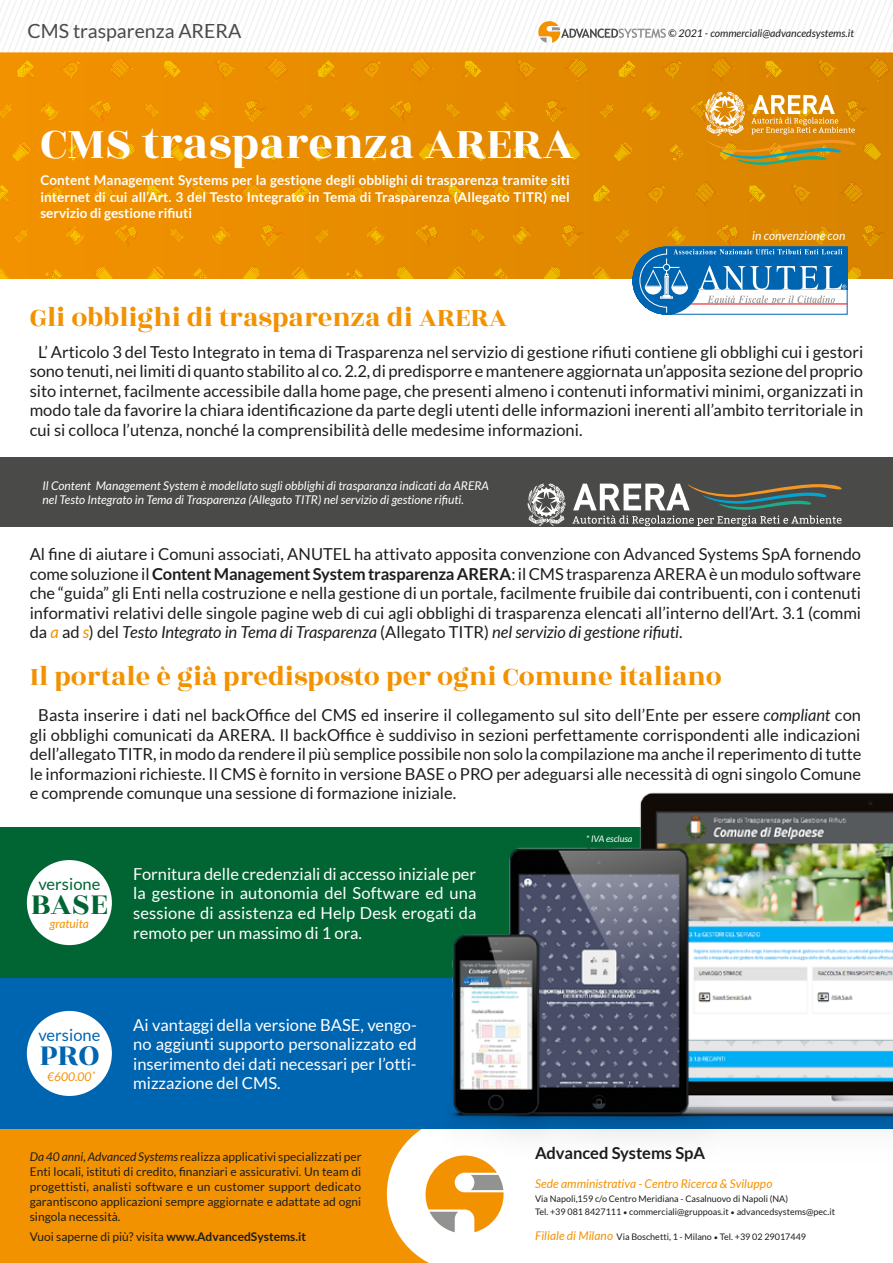
<style>
.page{position:relative;width:893px;height:1263px;background:#fff}
.page>*{position:absolute;margin:0;border:0;box-sizing:border-box;transform-origin:0 0}
.t1{font:48px "Rozha One";color:#fff}
.t2{font:33px "Rozha One";color:#006533}
.t3{font:33px "Rozha One";color:#0065b1}
.t4{font:28.5px "Rozha One";color:#f39200}
.t5{font:19.5px "Lato";color:#4a4a49}
.t6{font:16.5px/19.5px "Lato";color:#1d1d1b;text-align:justify}
.t7{font:16.5px/19.5px "Lato";color:#fff;text-align:justify}
.t8{font:700 16.5px "Lato";letter-spacing:-.005em;color:#1d1d1b}
.t9{font:16.5px "Lato";color:#006533}
.t10{font:16.5px "Lato";color:#0065b1}
.t11{font:700 13.5px/16.2px "Lato";letter-spacing:.005em;color:#fff;text-align:justify}
.t12{font:12px/15px "Lato";color:#1d1d1b;text-align:justify}
.t13{font:italic 12px/14.4px "Lato";color:#fff}
.t14{font:italic 12px "Lato";color:#f39200}
.t15{font:italic 10.5px "Lato";color:#1d1d1b}
.t16{font:9px/13.5px "Lato";color:#1d1d1b}
.t17{font:italic 9px "Lato";color:#fff}
.s1{font-weight:700}
.s2{font-style:italic;color:#f39200}
.s3{font-style:italic}
.s4{font-size:7.5px}
.s5{font-style:italic;font-size:12px;color:#f39200}
</style>
<div class="page">
<div style="left:0;top:1129px;width:470px;height:134px;background:#f39200"></div>
<svg style="left:387px;top:1146px;width:116px;height:117px"></svg>
<svg style="left:0;top:0;width:893px;height:48px"></svg>
<div style="left:0;top:827px;width:893px;height:151px;background:#006533"></div>
<div style="left:0;top:978px;width:893px;height:151px;background:#0065b1"></div>
<img style="left:403px;top:792px;width:490px;height:410px">
<svg style="left:0;top:48px;width:893px;height:231px;background:#e78f05"></svg>
<svg style="left:632px;top:247px;width:215px;height:68px"></svg>
<div style="left:0;top:457px;width:893px;height:70px;background:#4a4a49"></div>
<svg style="left:528px;top:483px;width:38px;height:43px"></svg>
<svg style="left:572px;top:484px;width:270px;height:42px"></svg>
<svg style="left:705px;top:91px;width:151px;height:74px;background:#d79c33"></svg>
<div style="left:27px;top:860px;width:85px;height:85px;background:#fff;border-radius:50%"></div>
<div style="left:27px;top:1011px;width:85px;height:85px;background:#fff;border-radius:50%"></div>
<p class="t5" style="left:28px;top:21px;width:215px">CMS trasparenza ARERA</p>
<h1 class="t1" style="left:40px;top:110px;width:535px">CMS trasparenza ARERA</h1>
<p class="t11" style="left:40px;top:172px;width:531px">Content Management Systems per la gestione degli obblighi di trasparenza tramite siti internet di cui all’Art. 3 del Testo Integrato in Tema di Trasparenza (Allegato TITR) nel servizio di gestione rifiuti</p>
<h3 class="t4" style="left:30px;top:297px;width:479px">Gli obblighi di trasparenza di ARERA</h3>
<p class="t15" style="left:668px;top:27px;width:187px">© 2021 - commerciali@advancedsystems.it</p>
<p class="t13" style="left:752px;top:229px;width:95px">in convenzione con</p>
<p class="t6" style="left:30px;top:342px;width:835px;text-indent:8px">L’ Articolo 3 del Testo Integrato in tema di Trasparenza nel servizio di gestione rifiuti contiene gli obblighi cui i gestori sono tenuti, nei limiti di quanto stabilito al co. 2.2, di predisporre e mantenere aggiornata un’apposita sezione del proprio sito internet, facilmente accessibile dalla home page, che presenti almeno i contenuti informativi minimi, organizzati in modo tale da favorire la chiara identificazione da parte degli utenti delle informazioni inerenti all’ambito territoriale in cui si colloca l’utenza, nonché la comprensibilità delle medesime informazioni.</p>
<p class="t13" style="left:43px;top:478px;width:448px">Il Content Management System è modellato sugli obblighi di trasparanza indicati da ARERA nel Testo Integrato in Tema di Trasparenza (Allegato TITR) nel servizio di gestione rifiuti.</p>
<p class="t6" style="left:30px;top:544px;width:833px">Al fine di aiutare i Comuni associati, ANUTEL ha attivato apposita convenzione con Advanced Systems SpA fornendo come soluzione il <span class="s1">Content Management System trasparenza ARERA</span>: il CMS trasparenza ARERA è un modulo software che “guida” gli Enti nella costruzione e nella gestione di un portale, facilmente fruibile dai contribuenti, con i contenuti informativi relativi delle singole pagine web di cui agli obblighi di trasparenza elencati all’interno dell’Art. 3.1 (commi da <span class="s2">a</span> ad <span class="s2">s</span>) del <span class="s3">Testo Integrato in Tema di Trasparenza</span> (Allegato TITR) <span class="s3">nel servizio di gestione rifiuti</span>.</p>
<h3 class="t4" style="left:30px;top:657px;width:694px">Il portale è già predisposto per ogni Comune italiano</h3>
<p class="t6" style="left:30px;top:706px;width:833px;text-indent:8px">Basta inserire i dati nel backOffice del CMS ed inserire il collegamento sul sito dell’Ente per essere <span class="s3">compliant</span> con gli obblighi comunicati da ARERA. Il backOffice è suddiviso in sezioni perfettamente corrispondenti alle indicazioni dell’allegato TITR, in modo da rendere il più semplice possibile non solo la compilazione ma anche il reperimento di tutte le informazioni richieste. Il CMS è fornito in versione BASE o PRO per adeguarsi alle necessità di ogni singolo Comune e comprende comunque una sessione di formazione iniziale.</p>
<p class="t9" style="left:38px;top:875px;width:63px">versione</p>
<p class="t14" style="left:50px;top:917px;width:41px">gratuita</p>
<h2 class="t2" style="left:31px;top:881px;width:79px">BASE</h2>
<p class="t7" style="left:133px;top:864px;width:345px">Fornitura delle credenziali di accesso iniziale per la gestione in autonomia del Software ed una sessione di assistenza ed Help Desk erogati da remoto per un massimo di 1 ora.</p>
<p class="t10" style="left:38px;top:1025px;width:63px">versione</p>
<h2 class="t3" style="left:39px;top:1032px;width:61px">PRO</h2>
<p class="t14" style="left:47px;top:1070px;width:50px">€600.00<sup>*</sup></p>
<p class="t7" style="left:133px;top:1015px;width:285px">Ai vantaggi della versione BASE, vengo&shy;no aggiunti supporto personalizzato ed inserimento dei dati necessari per l’otti&shy;mizzazione del CMS.</p>
<p class="t12" style="left:30px;top:1149px;width:333px"><span class="s3">Da 40 anni, Advanced Systems</span> realizza applicativi specializzati per Enti locali, istituti di credito, finanziari e assicurativi. Un team di progettisti, analisti software e un customer support dedicato garantiscono applicazioni sempre aggiornate e adattate ad ogni singola necessità.</p>
<p class="t12" style="left:30px;top:1229px;width:278px">Vuoi saperne di più? visita <span class="s1">www.AdvancedSystems.it</span></p>
<p class="t17" style="left:586px;top:833px;width:48px">* IVA esclusa</p>
<p class="t8" style="left:535px;top:1144px;width:172px">Advanced Systems SpA</p>
<p class="t14" style="left:535px;top:1177px;width:239px">Sede amministrativa - Centro Ricerca &amp; Sviluppo</p>
<p class="t16" style="left:535px;top:1192px;width:301px">Via Napoli,159 c/o Centro Meridiana - Casalnuovo di Napoli (NA)<br>Tel. +39 081 8427111 <span class="s4">•</span> commerciali@gruppoas.it <span class="s4">•</span> advancedsystems@pec.it</p>
<p class="t16" style="left:535px;top:1230px;width:273px"><span class="s5">Filiale di Milano</span> Via Boschetti, 1 - Milano <span class="s4">•</span> Tel. +39 02 29017449</p>
</div>
